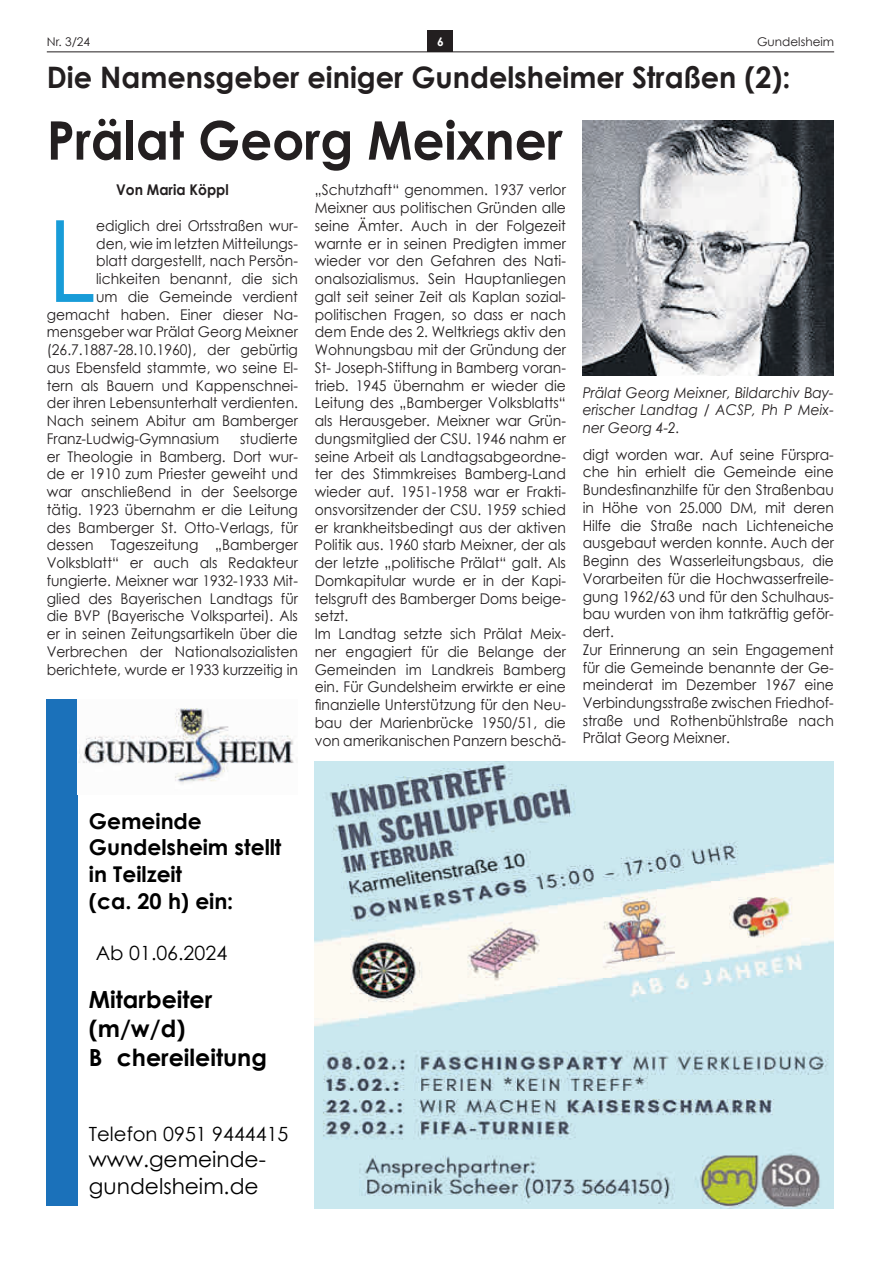
<style>
.page{position:relative;width:881px;height:1263px;background:#fff}
.page>*{position:absolute;margin:0;border:0;box-sizing:border-box;transform-origin:0 0}
.t1{font:113.55px "Century Gothic";color:#189cd8;scale:.94 1}
.t2{font:700 53.25px "Century Gothic";color:#231f20;scale:.94 1}
.t3{font:700 29.55px "Century Gothic";color:#231f20}
.t4{font:700 23.55px/28.8px "Century Gothic";color:#000}
.t5{font:700 21.75px/26.5px "Century Gothic";color:#000}
.t6{font:21.75px/26.4px "Century Gothic";color:#000}
.t7{font:19.65px "Century Gothic";color:#000}
.t8{font:14.85px/17.7px "Century Gothic";color:#231f20;scale:.94 1}
.t9{font:italic 14.85px/17.7px "Century Gothic";color:#231f20;text-align:justify;scale:.94 1}
.t10{font:700 14.85px "Century Gothic";color:#231f20;scale:.94 1}
.t11{font:12px "Century Gothic";color:#231f20}
.t12{font:700 12px "Century Gothic";color:#fff}
</style>
<div class="page">
<div style="left:427px;top:30px;width:26px;height:22px;background:#231f20"></div>
<hr style="left:47px;top:52px;width:786px;height:1px;background:#231f20">
<img style="left:582px;top:120px;width:251px;height:255px">
<img style="left:314px;top:762px;width:519px;height:446px">
<div style="left:47px;top:700px;width:31px;height:506px;background:#1b71ba"></div>
<img style="left:78px;top:708px;width:216px;height:76px">
<p class="t11" style="left:47px;top:34px;width:45px">Nr. 3/24</p>
<p class="t12" style="left:437px;top:34px;width:8px">6</p>
<p class="t11" style="left:756px;top:34px;width:78px">Gundelsheim</p>
<h3 class="t3" style="left:47px;top:55px;width:744px">die namensgeber einiger Gundelsheimer straßen (2):</h3>
<h2 class="t2" style="left:47px;top:100px;width:550px">Prälat Georg Meixner</h2>
<p class="t8" style="left:314px;top:181px;width:269px">„schutzhaft“ genommen. 1937 verlor meixner aus politischen Gründen alle seine Ämter. auch in der folgezeit warnte er in seinen predigten immer wieder vor den Gefahren des nati&shy;onalsozialismus. sein hauptanliegen galt seit seiner zeit als Kaplan sozial&shy;politischen fragen, so dass er nach dem ende des 2. Weltkriegs aktiv den Wohnungsbau mit der Gründung der st- Joseph-stiftung in bamberg voran&shy;trieb. 1945 übernahm er wieder die leitung des „bamberger Volksblatts“ als herausgeber. meixner war Grün&shy;dungsmitglied der Csu. 1946 nahm er seine arbeit als landtagsabgeordne&shy;ter des stimmkreises bamberg-land wieder auf. 1951-1958 war er frakti&shy;onsvorsitzender der Csu. 1959 schied er krankheitsbedingt aus der aktiven politik aus. 1960 starb meixner, der als der letzte „politische prälat“ galt. als domkapitular wurde er in der Kapi&shy;telsgruft des bamberger doms beige&shy;setzt.<br>im landtag setzte sich prälat meix&shy;ner engagiert für die belange der Gemeinden im landkreis bamberg ein. für Gundelsheim erwirkte er eine finanzielle Unterstützung für den Neu&shy;bau der marienbrücke 1950/51, die von amerikanischen panzern beschä-</p>
<p class="t10" style="left:116px;top:179px;width:121px">Von Maria Köppl</p>
<h1 class="t1" style="left:47px;top:182px;width:54px">l</h1>
<p class="t8" style="left:96px;top:216px;width:216px">ediglich drei Ortsstraßen wur-</p>
<p class="t8" style="left:96px;top:234px;width:216px">den, wie im letzten mitteilungs-</p>
<p class="t8" style="left:96px;top:252px;width:216px">blatt dargestellt, nach persön-</p>
<p class="t8" style="left:96px;top:270px;width:216px">lichkeiten benannt, die sich</p>
<p class="t8" style="left:96px;top:287px;width:216px">um die Gemeinde verdient</p>
<p class="t8" style="left:47px;top:305px;width:268px">gemacht haben. einer dieser na-</p>
<p class="t8" style="left:47px;top:323px;width:269px">mensgeber war prälat Georg meixner</p>
<p class="t8" style="left:47px;top:341px;width:268px">(26.7.1887-28.10.1960), der gebürtig</p>
<p class="t8" style="left:47px;top:358px;width:268px">aus ebensfeld stammte, wo seine el-</p>
<p class="t8" style="left:47px;top:376px;width:268px">tern als bauern und Kappenschnei-</p>
<p class="t8" style="left:47px;top:394px;width:268px">der ihren lebensunterhalt verdienten.</p>
<p class="t8" style="left:47px;top:412px;width:269px">nach seinem abitur am bamberger</p>
<p class="t8" style="left:47px;top:429px;width:185px">franz-ludwig-Gymnasium</p>
<p class="t9" style="left:582px;top:383px;width:268px">Prälat Georg Meixner, Bildarchiv Bay&shy;erischer Landtag / ACSP, Ph P Meix&shy;ner Georg 4-2.</p>
<p class="t8" style="left:47px;top:429px;width:269px;text-align:justify;text-indent:193px">studierte er Theologie in bamberg. dort wur&shy;de er 1910 zum priester geweiht und war anschließend in der seelsorge tätig. 1923 übernahm er die leitung des bamberger st. Otto-Verlags, für dessen Tageszeitung „bamberger Volksblatt“ er auch als redakteur fungierte. meixner war 1932-1933 mit&shy;glied des bayerischen landtags für die bVp (bayerische Volkspartei). als er in seinen zeitungsartikeln über die Verbrechen der nationalsozialisten berichtete, wurde er 1933 kurzzeitig in</p>
<p class="t8" style="left:582px;top:445px;width:269px">digt worden war. auf seine fürspra&shy;che hin erhielt die Gemeinde eine<br>Bundesfinanzhilfe für den Straßenbau in höhe von 25.000 dm, mit deren hilfe die straße nach lichteneiche ausgebaut werden konnte. auch der beginn des Wasserleitungsbaus, die<br>Vorarbeiten für die hochwasserfreile&shy;gung 1962/63 und für den schulhaus&shy;bau wurden von ihm tatkräftig geför&shy;dert.<br>zur erinnerung an sein engagement für die Gemeinde benannte der Ge&shy;meinderat im dezember 1967 eine<br>Verbindungsstraße zwischen friedhof&shy;straße und rothenbühlstraße nach prälat Georg meixner.</p>
<h3 class="t5" style="left:89px;top:810px;width:194px">Gemeinde<br>Gundelsheim stellt in Teilzeit<br>(ca. 20 h) ein:</h3>
<h3 class="t7" style="left:96px;top:939px;width:133px">Ab 01.06.2024</h3>
<h3 class="t4" style="left:47px;top:987px;width:167px;text-indent:42px">Mitarbeiter m (m/w/d)</h3>
<h3 class="t4" style="left:89px;top:1046px;width:179px">Büchereileitung</h3>
<h3 class="t7" style="left:89px;top:1120px;width:201px">Telefon 0951 9444415</h3>
<h3 class="t6" style="left:89px;top:1146px;width:178px">www.gemeinde&shy;gundelsheim.de</h3>
</div>
